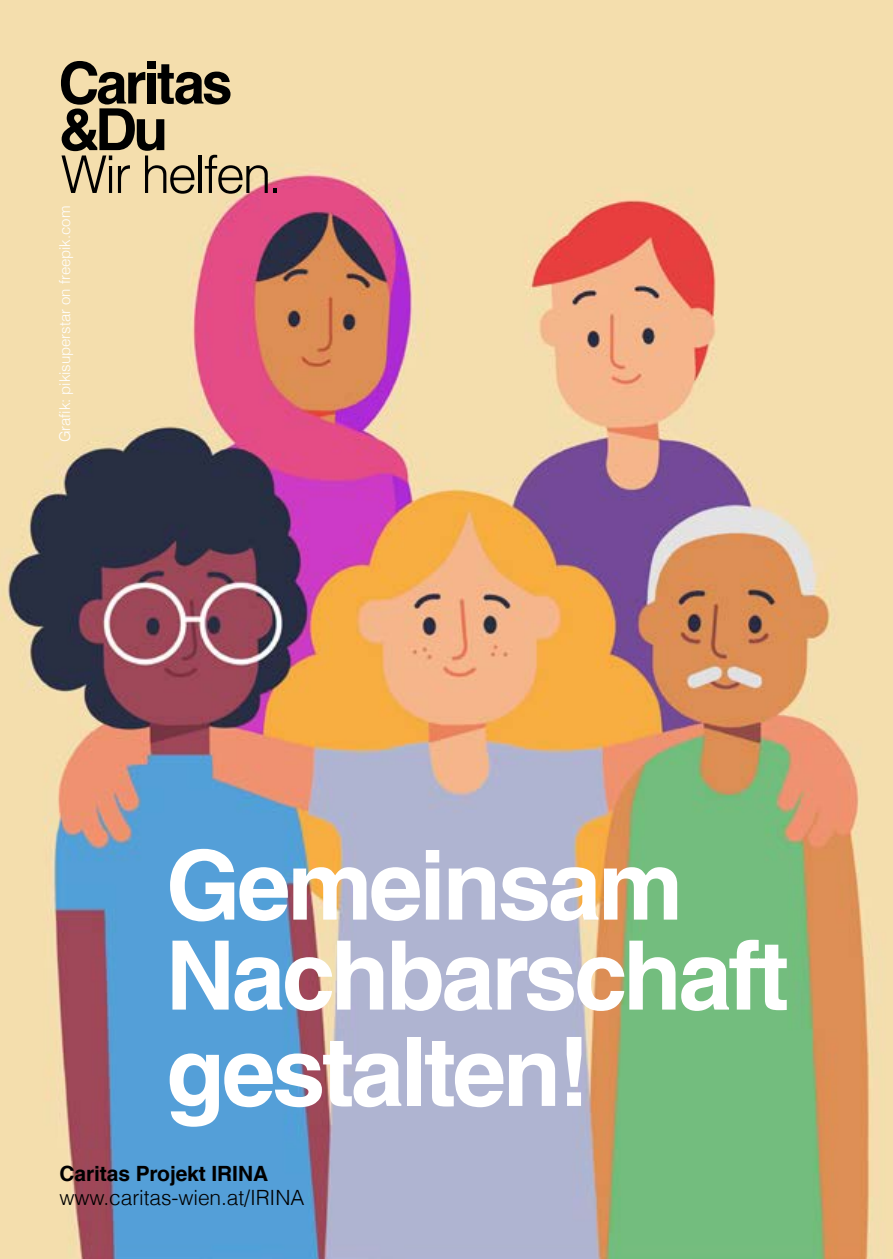
<style>
.page{position:relative;width:893px;height:1259px;background:#fff}
.page>*{position:absolute;margin:0;border:0;box-sizing:border-box;transform-origin:0 0}
.t1{font:700 96px/93px "Helveticafor Caritas";letter-spacing:-.035em;color:#fff}
.t2{font:300 21px "Helveticafor Caritas";letter-spacing:-.005em;color:#000}
.t3{font:700 21px "Helveticafor Caritas";letter-spacing:-.005em;color:#000}
.t4{font:300 15px "Helvetica LT Com";letter-spacing:-.005em;color:#fff}
</style>
<div class="page">
<img style="left:0;top:0;width:893px;height:1259px">
<svg style="left:61px;top:61px;width:216px;height:133px;background:#b1a07d"></svg>
<p class="t4" style="left:56px;top:442px;width:238px;rotate:-90deg">Grafik: pikisuperstar on freepik.com</p>
<h1 class="t1" style="left:166px;top:839px;width:625px">Gemeinsam<br>Nachbarschaft gestalten!</h1>
<h2 class="t3" style="left:60px;top:1160px;width:210px">Caritas Projekt IRINA</h2>
<h2 class="t2" style="left:60px;top:1184px;width:246px">www.caritas-wien.at/IRINA</h2>
</div>
